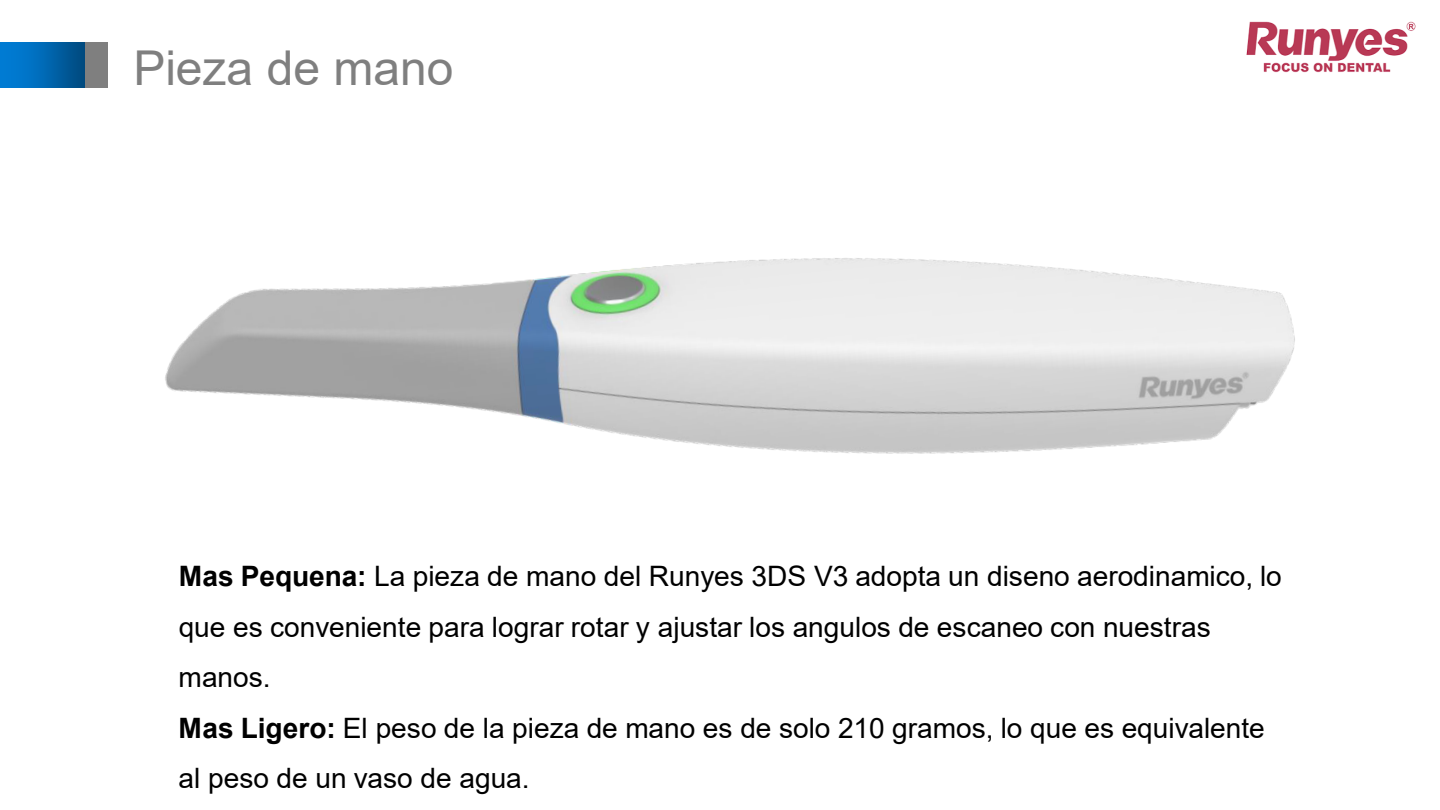
<style>
.page{position:relative;width:1440px;height:810px;background:#fff}
.page>*{position:absolute;margin:0;border:0;box-sizing:border-box;transform-origin:0 0}
.t1{font:48px "Arial";color:#7f7f7f}
.t2{font:28.2px "Arial";color:#000}
.t3{font:28px/50.4px "Arial";color:#000}
.t4{font:28px "Microsoft Ya Hei";color:#7f7f7f}
.s1{font-weight:700}
</style>
<div class="page">
<img style="left:1246px;top:21px;width:170px;height:52px">
<svg style="left:0;top:42px;width:85px;height:46px"></svg>
<div style="left:85px;top:42px;width:23px;height:46px;background:#7f7f7f"></div>
<img style="left:165px;top:258px;width:1130px;height:196px">
<p class="t4" style="left:146px;top:36px;width:282px">点击添加相关标题文字</p>
<h1 class="t1" style="left:133px;top:35px;width:322px">Pieza de mano</h1>
<p class="t2" style="left:179px;top:557px;width:1105px"><span class="s1">Mas Pequena:</span> La pieza de mano del Runyes 3DS V3 adopta un diseno aerodinamico, lo</p>
<p class="t3" style="left:179px;top:602px;width:1088px">que es conveniente para lograr rotar y ajustar los angulos de escaneo con nuestras manos.<br><span class="s1">Mas Ligero:</span> El peso de la pieza de mano es de solo 210 gramos, lo que es equivalente al peso de un vaso de agua.</p>
</div>
